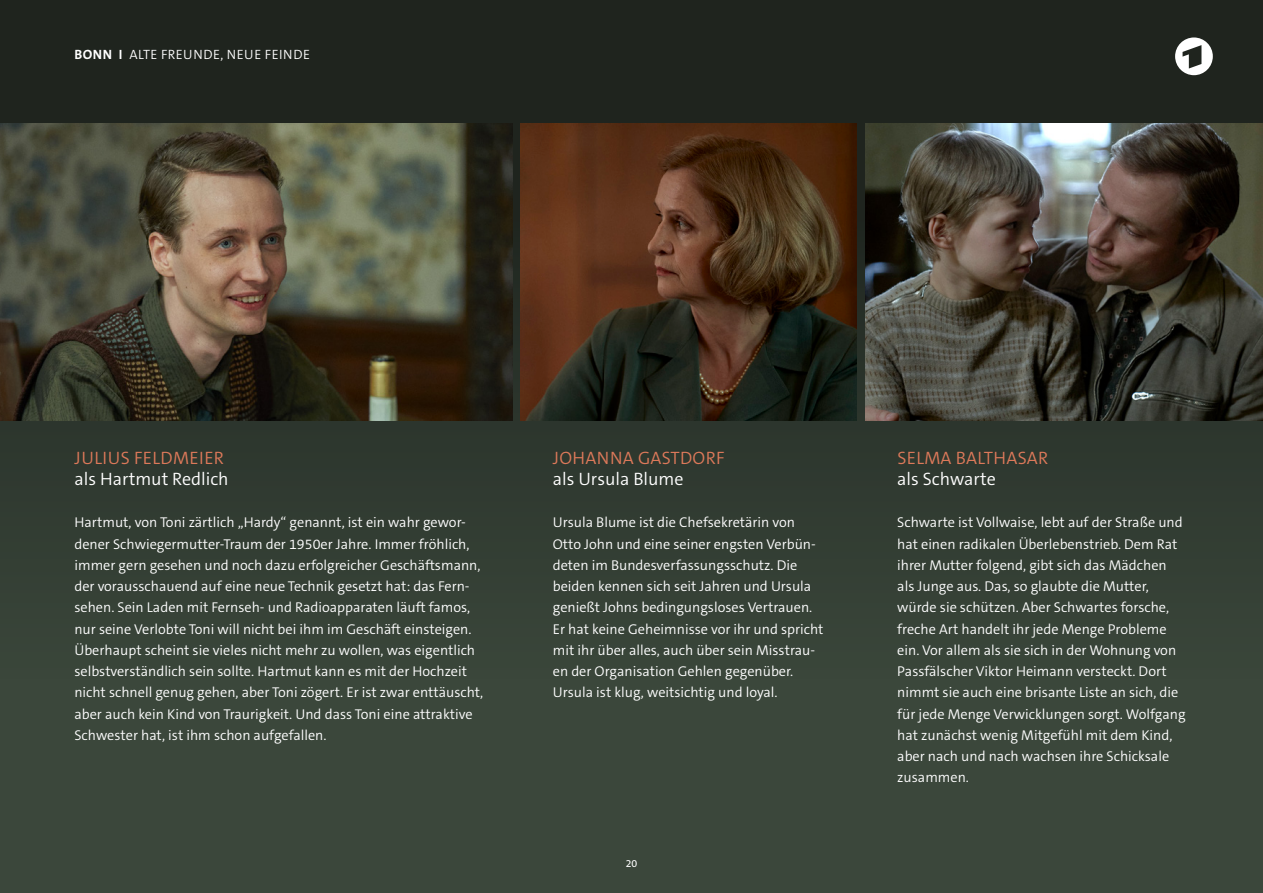
<style>
.page{position:relative;width:1263px;height:893px;background:#3b473b}
.page>*{position:absolute;margin:0;border:0;box-sizing:border-box;transform-origin:0 0}
.t1{font:300 18px "The Sans C5";letter-spacing:.02em;color:#dd795a}
.t2{font:300 18px "The Sans C5";color:#fff}
.t3{font:300 14.25px/21.3px "The Sans C5";color:#fff}
.t4{font:300 13.5px "The Sans C5";letter-spacing:.035em;color:#fff}
.t5{font:10.5px "The Sans C5";color:#fff}
.s1{font-weight:700}
</style>
<div class="page">
<div style="left:0;top:0;width:1263px;height:697px;background:linear-gradient(to bottom,#1e1d17,#3a4539)"></div>
<img style="left:0;top:123px;width:512px;height:298px">
<img style="left:865px;top:123px;width:398px;height:298px">
<img style="left:521px;top:123px;width:336px;height:298px">
<svg style="left:1175px;top:37px;width:38px;height:38px"></svg>
<p class="t4" style="left:75px;top:45px;width:237px"><span class="s1">BONN I</span> ALTE FREUNDE, NEUE FEINDE</p>
<p class="t1" style="left:75px;top:446px;width:151px">JULIUS FELDMEIER</p>
<p class="t2" style="left:74px;top:467px;width:156px">als Hartmut Redlich</p>
<p class="t1" style="left:553px;top:446px;width:173px">JOHANNA GASTDORF</p>
<p class="t2" style="left:553px;top:467px;width:132px">als Ursula Blume</p>
<p class="t1" style="left:897px;top:446px;width:153px">SELMA BALTHASAR</p>
<p class="t2" style="left:897px;top:467px;width:100px">als Schwarte</p>
<p class="t3" style="left:74px;top:512px;width:410px">Hartmut, von Toni zärtlich „Hardy“ genannt, ist ein wahr gewor&shy;dener Schwiegermutter-Traum der 1950er Jahre. Immer fröhlich, immer gern gesehen und noch dazu erfolgreicher Geschäftsmann, der vorausschauend auf eine neue Technik gesetzt hat: das Fern&shy;sehen. Sein Laden mit Fernseh- und Radioapparaten läuft famos, nur seine Verlobte Toni will nicht bei ihm im Geschäft einsteigen.<br>Überhaupt scheint sie vieles nicht mehr zu wollen, was eigentlich selbstverständlich sein sollte. Hartmut kann es mit der Hochzeit nicht schnell genug gehen, aber Toni zögert. Er ist zwar enttäuscht, aber auch kein Kind von Traurigkeit. Und dass Toni eine attraktive Schwester hat, ist ihm schon aufgefallen.</p>
<p class="t3" style="left:553px;top:512px;width:272px">Ursula Blume ist die Chefsekretärin von Otto John und eine seiner engsten Verbün&shy;deten im Bundesverfassungsschutz. Die beiden kennen sich seit Jahren und Ursula genießt Johns bedingungsloses Vertrauen.<br>Er hat keine Geheimnisse vor ihr und spricht mit ihr über alles, auch über sein Misstrau&shy;en der Organisation Gehlen gegenüber.<br>Ursula ist klug, weitsichtig und loyal.</p>
<p class="t3" style="left:897px;top:512px;width:290px">Schwarte ist Vollwaise, lebt auf der Straße und hat einen radikalen Überlebenstrieb. Dem Rat ihrer Mutter folgend, gibt sich das Mädchen als Junge aus. Das, so glaubte die Mutter, würde sie schützen. Aber Schwartes forsche, freche Art handelt ihr jede Menge Probleme ein. Vor allem als sie sich in der Wohnung von Passfälscher Viktor Heimann versteckt. Dort nimmt sie auch eine brisante Liste an sich, die für jede Menge Verwicklungen sorgt. Wolfgang hat zunächst wenig Mitgefühl mit dem Kind, aber nach und nach wachsen ihre Schicksale zusammen.</p>
<p class="t5" style="left:626px;top:857px;width:13px">20</p>
</div>
